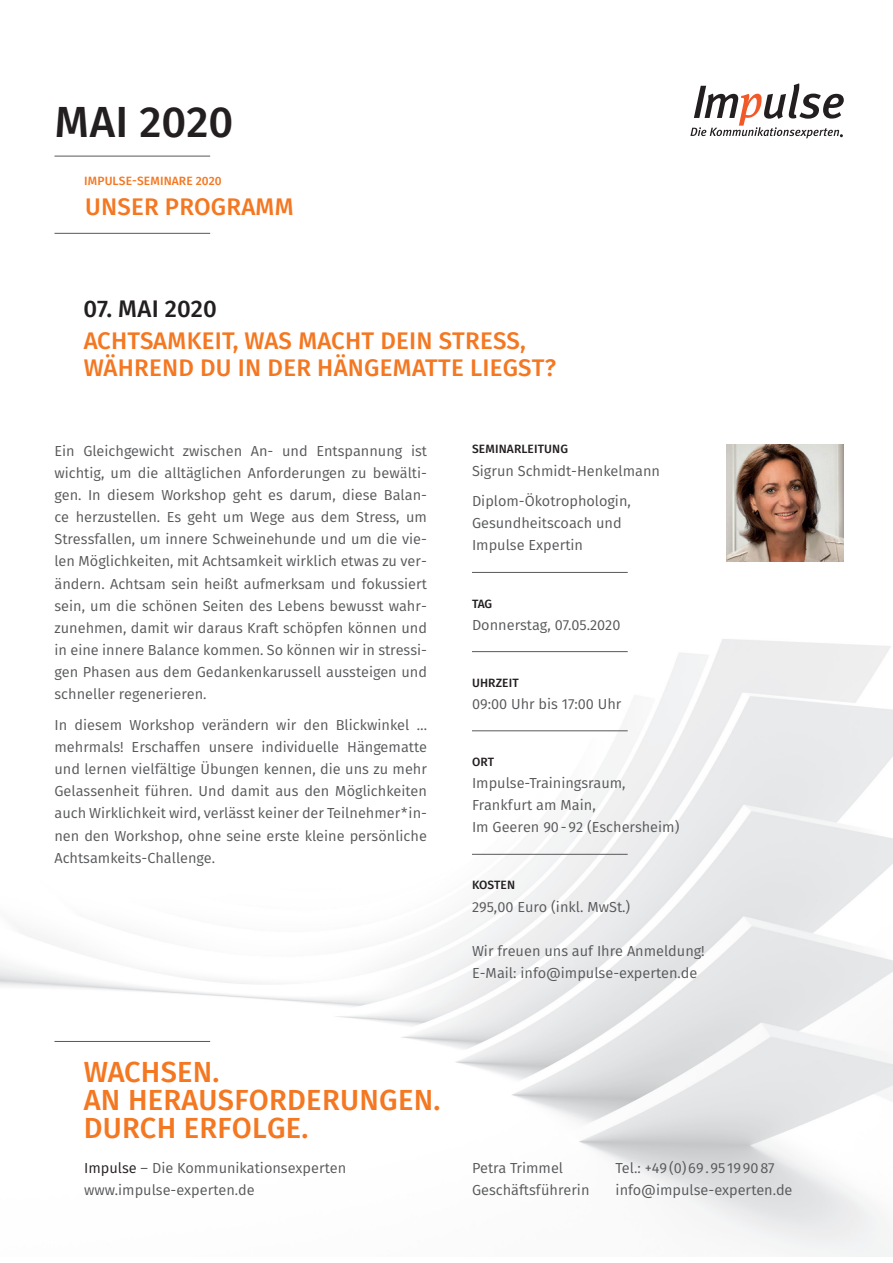
<style>
.page{position:relative;width:893px;height:1263px;background:#fff}
.page>*{position:absolute;margin:0;border:0;box-sizing:border-box;transform-origin:0 0}
.t1{font:500 43.5px "Fira Sans";color:#231f20}
.t2{font:500 29.1px/27.8px "Fira Sans";letter-spacing:.01em;color:#f47721}
.t3{font:500 24px/27.8px "Fira Sans";letter-spacing:.01em;color:#f47721}
.t4{font:500 24px "Fira Sans";color:#231f20}
.t5{font:14.55px/22.2px "Fira Sans";color:#57585a}
.t6{font:500 12px "Fira Sans";letter-spacing:.01em;color:#231f20}
.t7{font:500 12px "Fira Sans";letter-spacing:.01em;color:#f47721}
.s1{color:#231f20}
</style>
<div class="page">
<svg style="left:690px;top:83px;width:154px;height:55px"></svg>
<hr style="left:472px;top:572px;width:156px;height:1px;background:#57585a">
<hr style="left:472px;top:651px;width:156px;height:1px;background:#57585a">
<hr style="left:472px;top:730px;width:156px;height:1px;background:#57585a">
<hr style="left:472px;top:854px;width:156px;height:1px;background:#57585a">
<img style="left:726px;top:444px;width:118px;height:118px">
<hr style="left:54px;top:1041px;width:156px;height:1px;background:#57585a">
<hr style="left:54px;top:233px;width:156px;height:1px;background:#57585a">
<hr style="left:54px;top:156px;width:156px;height:1px;background:#57585a">
<h1 class="t1" style="left:55px;top:91px;width:180px">MAI 2020</h1>
<p class="t7" style="left:84px;top:172px;width:139px">IMPULSE-SEMINARE 2020</p>
<h3 class="t3" style="left:85px;top:193px;width:210px">UNSER PROGRAMM</h3>
<h3 class="t4" style="left:84px;top:292px;width:135px">07. MAI 2020</h3>
<h3 class="t3" style="left:84px;top:326px;width:474px">ACHTSAMKEIT, WAS MACHT DEIN STRESS,<br>WÄHREND DU IN DER HÄNGEMATTE LIEGST?</h3>
<p class="t5" style="left:54px;top:439px;width:374px;text-align:justify">Ein Gleichgewicht zwischen An- und Entspannung ist wichtig, um die alltäglichen Anforderungen zu bewälti&shy;gen. In diesem Workshop geht es darum, diese Balan&shy;ce herzustellen. Es geht um Wege aus dem Stress, um Stressfallen, um innere Schweinehunde und um die vie&shy;len Möglichkeiten, mit Achtsamkeit wirklich etwas zu ver&shy;ändern. Achtsam sein heißt aufmerksam und fokussiert sein, um die schönen Seiten des Lebens bewusst wahr&shy;zunehmen, damit wir daraus Kraft schöpfen können und in eine innere Balance kommen. So können wir in stressi&shy;gen Phasen aus dem Gedankenkarussell aussteigen und schneller regenerieren.</p>
<p class="t5" style="left:54px;top:714px;width:374px;text-align:justify">In diesem Workshop verändern wir den Blickwinkel … mehrmals! Erschaffen unsere individuelle Hängematte und lernen vielfältige Übungen kennen, die uns zu mehr Gelassenheit führen. Und damit aus den Möglichkeiten auch Wirklichkeit wird, verlässt keiner der Teilnehmer*in&shy;nen den Workshop, ohne seine erste kleine persönliche Achtsamkeits-Challenge.</p>
<h2 class="t2" style="left:84px;top:1058px;width:358px">WACHSEN.<br>AN HERAUSFORDERUNGEN.<br>DURCH ERFOLGE.</h2>
<p class="t6" style="left:472px;top:441px;width:98px">SEMINARLEITUNG</p>
<p class="t5" style="left:472px;top:455px;width:190px;line-height:30.6px">Sigrun Schmidt-Henkelmann<br>Diplom-Ökotrophologin,</p>
<p class="t5" style="left:472px;top:512px;width:151px">Gesundheitscoach und<br>Impulse Expertin</p>
<p class="t6" style="left:472px;top:595px;width:22px">TAG</p>
<p class="t5" style="left:472px;top:613px;width:150px">Donnerstag, 07.05.2020</p>
<p class="t6" style="left:472px;top:674px;width:48px">UHRZEIT</p>
<p class="t5" style="left:472px;top:693px;width:151px">09:00 Uhr bis 17:00 Uhr</p>
<p class="t6" style="left:472px;top:753px;width:24px">ORT</p>
<p class="t5" style="left:472px;top:772px;width:209px">Impulse-Trainingsraum,<br>Frankfurt am Main,<br>Im Geeren 90-92 (Eschersheim)</p>
<p class="t6" style="left:472px;top:877px;width:45px">KOSTEN</p>
<p class="t5" style="left:472px;top:895px;width:160px">295,00 Euro (inkl. MwSt.)</p>
<p class="t5" style="left:472px;top:940px;width:234px">Wir freuen uns auf Ihre Anmeldung!<br>E-Mail: info@impulse-experten.de</p>
<p class="t5" style="left:84px;top:1156px;width:264px"><span class="s1">Impulse</span> – Die Kommunikationsexperten www.impulse-experten.de</p>
<p class="t5" style="left:616px;top:1156px;width:178px">Tel.: +49(0)69.95 199087 info@impulse-experten.de</p>
<p class="t5" style="left:472px;top:1156px;width:119px">Petra Trimmel<br>Geschäftsführerin</p>
</div>
